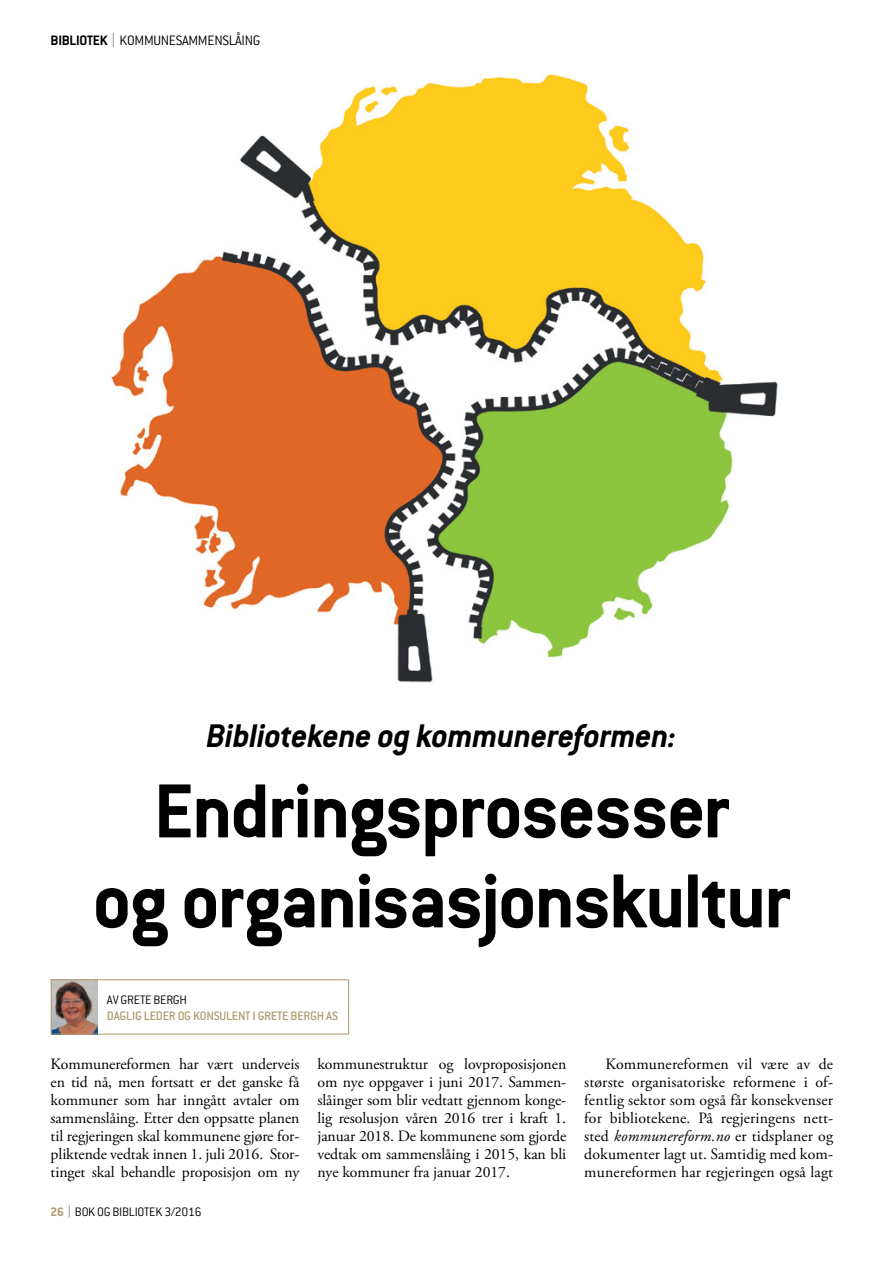
<style>
.page{position:relative;width:893px;height:1263px;background:#fff}
.page>*{position:absolute;margin:0;border:0;box-sizing:border-box;transform-origin:0 0}
.t1{font:700 84px/90px "Conduit ITC";letter-spacing:-.03em;color:#000;text-align:center}
.t2{font:italic 700 36px "Conduit ITC";letter-spacing:-.015em;color:#000}
.t3{font:15.75px/18px "Adobe Garamond Pro";letter-spacing:-.005em;color:#000;text-align:justify}
.t4{font:300 15px "Conduit ITC";letter-spacing:-.02em;color:#000}
.t5{font:500 13.5px/16.2px "Conduit ITC";letter-spacing:-.02em;color:#ad9c70}
.t6{font:300 13.5px "Conduit ITC";letter-spacing:-.02em;color:#000}
.s1{font-weight:700}
.s2{font-size:22.5px;color:#939598}
.s3{font-weight:300;color:#000}
.s4{font-style:italic}
.s5{font-weight:700;color:#ad9c70}
.s6{font-size:20.25px;color:#939598}
</style>
<div class="page">
<img style="left:111px;top:74px;width:667px;height:609px">
<img style="left:53px;top:981px;width:44px;height:51px">
<div style="left:51px;top:979px;width:298px;height:55px;border:1px solid #ad9c70"></div>
<p class="t4" style="left:51px;top:32px;width:211px"><span class="s1">BIBLIOTEK</span> <span class="s2">I</span> KOMMUNESAMMENSLÅING</p>
<p class="t2" style="left:206px;top:715px;width:471px">Bibliotekene og kommunereformen:</p>
<p class="t1" style="left:93px;top:765px;width:699px">Endringsprosesser<br>og organisasjonskultur</p>
<p class="t5" style="left:107px;top:991px;width:232px"><span class="s3">AV GRETE BERGH<br></span>DAGLIG LEDER OG KONSULENT I GRETE BERGH AS</p>
<p class="t3" style="left:51px;top:1055px;width:250px">Kommunereformen har vært underveis en tid nå, men fortsatt er det ganske få kommuner som har inngått avtaler om sammenslåing. Etter den oppsatte planen til regjeringen skal kommunene gjøre for&shy;pliktende vedtak innen 1. juli 2016. Stor&shy;tinget skal behandle proposisjon om ny</p>
<p class="t3" style="left:317px;top:1055px;width:250px">kommunestruktur og lovproposisjonen om nye oppgaver i juni 2017. Sammen&shy;slåinger som blir vedtatt gjennom konge&shy;lig resolusjon våren 2016 trer i kraft 1. januar 2018. De kommunene som gjorde vedtak om sammenslåing i 2015, kan bli nye kommuner fra januar 2017.</p>
<p class="t3" style="left:584px;top:1055px;width:250px;text-indent:21px">Kommunereformen vil være av de største organisatoriske reformene i of&shy;fentlig sektor som også får konsekvenser for bibliotekene. På regjeringens nett&shy;sted <span class="s4">kommunereform.no</span> er tidsplaner og dokumenter lagt ut. Samtidig med kom&shy;munereformen har regjeringen også lagt</p>
<p class="t6" style="left:51px;top:1205px;width:152px"><span class="s5">26</span> <span class="s6">I</span> BOK OG BIBLIOTEK 3/2016</p>
</div>
